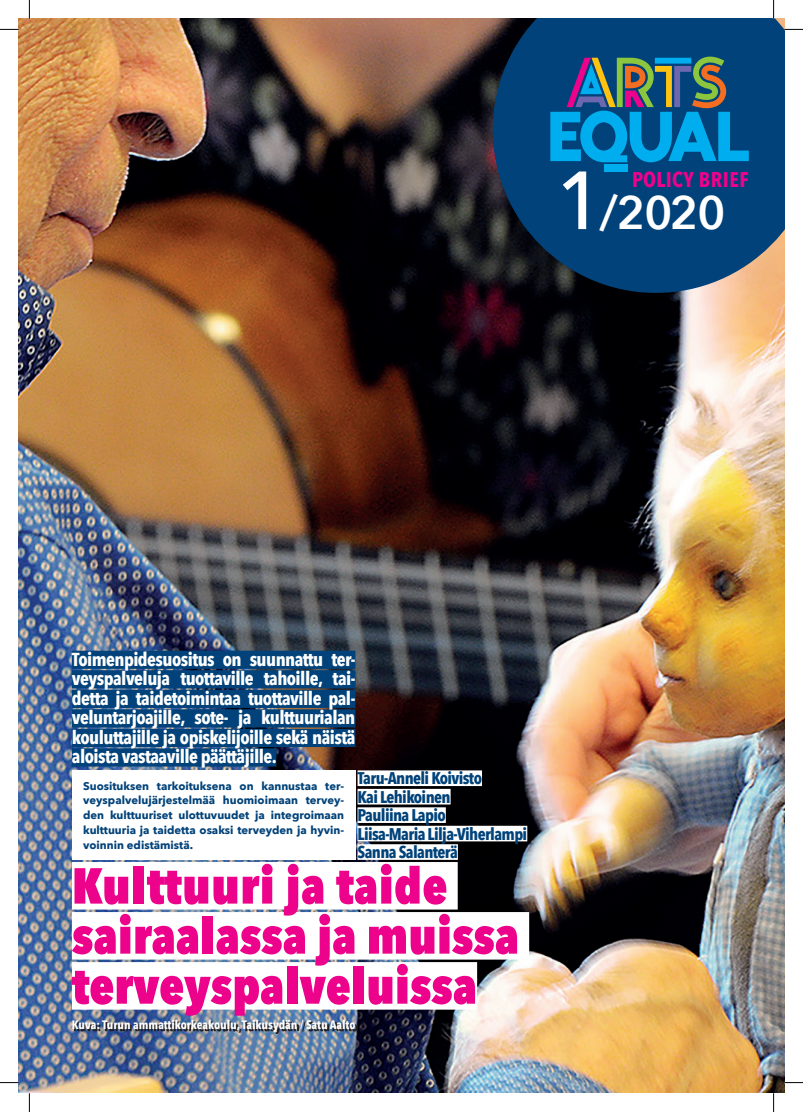
<style>
.page{position:relative;width:803px;height:1112px;background:#fff}
.page>*{position:absolute;margin:0;border:0;box-sizing:border-box;transform-origin:0 0}
.t1{font:800 50px/50px "Avenir Next Condensed";color:#ed028c}
.t2{font:600 46.88px "Avenir Next";color:#fff}
.t3{font:700 21.25px "Avenir Next Condensed";letter-spacing:.025em;color:#ed028c}
.t4{font:700 18.75px/19.5px "Avenir Next Condensed";letter-spacing:-.03em;color:#fff;text-align:justify}
.t5{font:700 16.88px/18.5px "Avenir Next Condensed";letter-spacing:-.04em;color:#004279}
.t6{font:700 12.25px "Avenir Next Condensed";color:#fff}
.t7{font:700 11.25px/14.8px "Avenir Next";color:#004279;text-align:justify}
.s1{font-weight:500;font-size:81.25px}
</style>
<div class="page">
<img style="left:19px;top:19px;width:765px;height:1073px">
<div style="left:357px;top:770px;width:125px;height:15px;background:#fff"></div>
<div style="left:357px;top:788px;width:94px;height:16px;background:#fff"></div>
<div style="left:357px;top:807px;width:89px;height:15px;background:#fff"></div>
<div style="left:357px;top:825px;width:170px;height:16px;background:#fff"></div>
<div style="left:357px;top:844px;width:101px;height:15px;background:#fff"></div>
<div style="left:72px;top:650px;width:283px;height:18px;background:#004279"></div>
<div style="left:72px;top:670px;width:283px;height:18px;background:#004279"></div>
<div style="left:72px;top:689px;width:283px;height:18px;background:#004279"></div>
<div style="left:72px;top:709px;width:283px;height:18px;background:#004279"></div>
<div style="left:72px;top:728px;width:283px;height:18px;background:#004279"></div>
<div style="left:72px;top:748px;width:204px;height:18px;background:#004279"></div>
<div style="left:72px;top:770px;width:283px;height:89px;background:#fff"></div>
<img style="left:74px;top:1021px;width:283px;height:12px">
<div style="left:72px;top:861px;width:386px;height:48px;background:#fff"></div>
<div style="left:72px;top:911px;width:457px;height:48px;background:#fff"></div>
<div style="left:72px;top:961px;width:405px;height:48px;background:#fff"></div>
<svg style="left:493px;top:19px;width:291px;height:274px;fill:#004279"></svg>
<div style="left:604px;top:165px;width:23px;height:7px;background:#00aeef"></div>
<svg style="left:550px;top:54px;width:199px;height:108px"></svg>
<svg style="left:0;top:29px;width:19px;height:1px"></svg>
<svg style="left:784px;top:29px;width:19px;height:1px"></svg>
<svg style="left:0;top:1081px;width:19px;height:2px"></svg>
<svg style="left:784px;top:1081px;width:19px;height:2px"></svg>
<svg style="left:29px;top:0;width:1px;height:19px"></svg>
<svg style="left:29px;top:1092px;width:1px;height:19px"></svg>
<svg style="left:773px;top:0;width:1px;height:19px"></svg>
<svg style="left:773px;top:1092px;width:1px;height:19px"></svg>
<p class="t3" style="left:632px;top:166px;width:118px">POLICY BRIEF</p>
<h2 class="t2" style="left:555px;top:172px;width:172px"><span class="s1">1</span>/2020</h2>
<p class="t4" style="left:72px;top:649px;width:285px">Toimenpidesuositus on suunnattu ter&shy;veyspalveluja tuottaville tahoille, tai&shy;detta ja taidetoimintaa tuottaville pal&shy;veluntarjoajille, sote- ja kulttuurialan kouluttajille ja opiskelijoille sekä näistä aloista vastaaville päättäjille.</p>
<p class="t7" style="left:83px;top:778px;width:262px">Suosituksen tarkoituksena on kannustaa ter&shy;veyspalvelujärjestelmää huomioimaan tervey&shy;den kulttuuriset ulottuvuudet ja integroimaan kulttuuria ja taidetta osaksi terveyden ja hyvin&shy;voinnin edistämistä.</p>
<p class="t5" style="left:357px;top:769px;width:171px">Taru-Anneli Koivisto<br>Kai Lehikoinen<br>Pauliina Lapio<br>Liisa-Maria Lilja-Viherlampi<br>Sanna Salanterä</p>
<h1 class="t1" style="left:72px;top:860px;width:449px">Kulttuuri ja taide sairaalassa ja muissa terveyspalveluissa</h1>
<p class="t6" style="left:72px;top:1017px;width:285px">Kuva: Turun ammattikorkeakoulu, Taikusydän / Satu Aalto</p>
</div>
